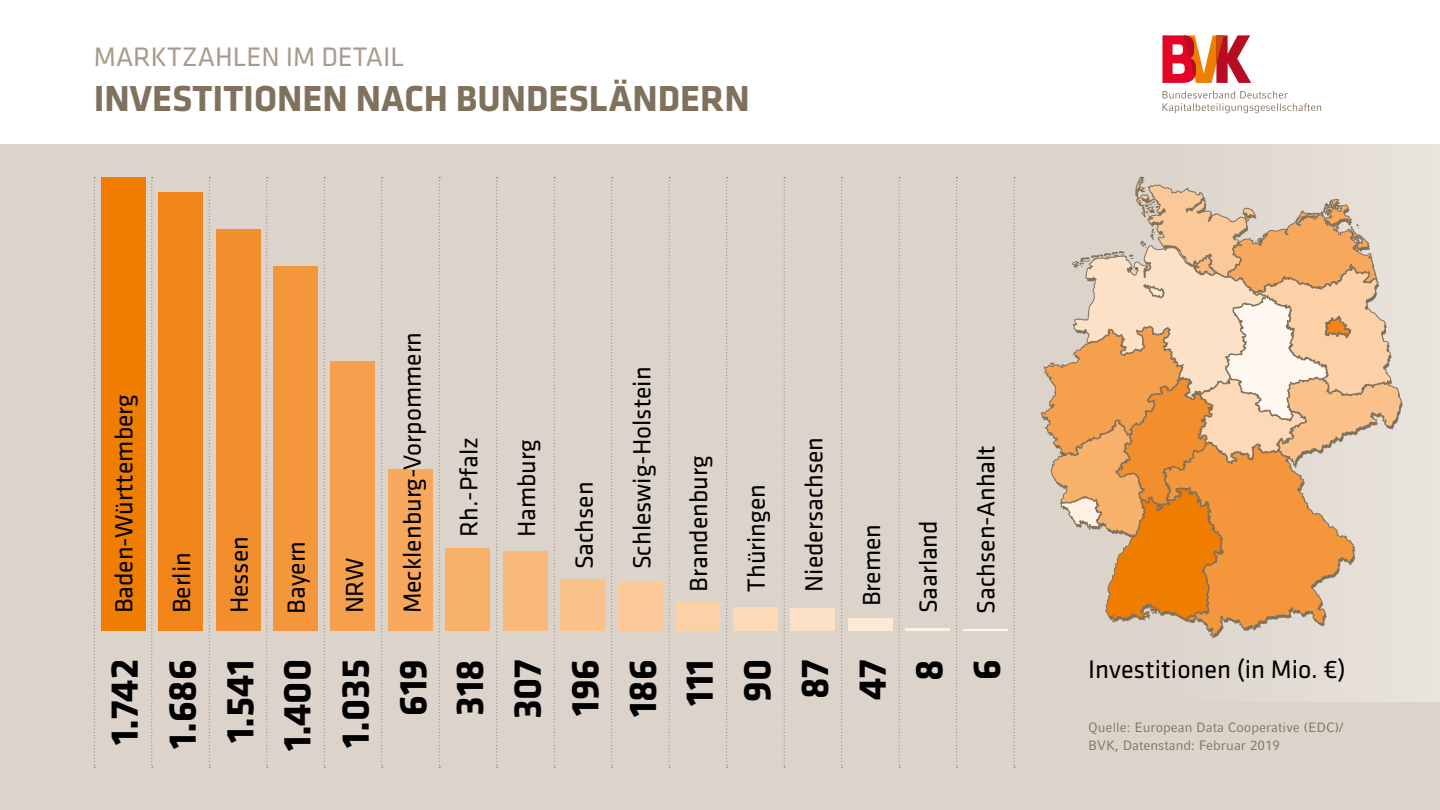
<style>
.page{position:relative;width:1440px;height:810px;background:#fff}
.page>*{position:absolute;margin:0;border:0;box-sizing:border-box;transform-origin:0 0}
.t1{font:700 40.35px "Klavika";color:#000}
.t2{font:700 37.5px "Klavika";color:#80715d}
.t3{font:27.75px "Klavika Basic";color:#a99b8a}
.t4{font:26.25px "Klavika Basic";color:#000}
.t5{font:25.65px "Klavika Basic";color:#000}
.t6{font:13.5px/18px "Compatil Fact LT Pro";color:#80715d}
</style>
<div class="page">
<div style="left:0;top:144px;width:1440px;height:666px;background:#dcd4ca"></div>
<svg style="left:1163px;top:35px;width:88px;height:48px"></svg>
<svg style="left:1163px;top:91px;width:158px;height:22px"></svg>
<div style="left:1130px;top:140px;width:310px;height:562px;background:linear-gradient(to right,#dbd4c9,#e9e4de)"></div>
<svg style="left:1041px;top:177px;width:361px;height:459px"></svg>
<svg style="left:956px;top:177px;width:2px;height:591px"></svg>
<svg style="left:1014px;top:177px;width:1px;height:591px"></svg>
<svg style="left:899px;top:177px;width:1px;height:591px"></svg>
<svg style="left:841px;top:177px;width:2px;height:591px"></svg>
<svg style="left:784px;top:177px;width:1px;height:591px"></svg>
<svg style="left:726px;top:177px;width:2px;height:591px"></svg>
<svg style="left:669px;top:177px;width:1px;height:591px"></svg>
<svg style="left:611px;top:177px;width:2px;height:591px"></svg>
<svg style="left:554px;top:177px;width:1px;height:591px"></svg>
<svg style="left:496px;top:177px;width:2px;height:591px"></svg>
<svg style="left:439px;top:177px;width:1px;height:591px"></svg>
<svg style="left:381px;top:177px;width:2px;height:591px"></svg>
<svg style="left:324px;top:177px;width:1px;height:591px"></svg>
<svg style="left:266px;top:177px;width:2px;height:591px"></svg>
<svg style="left:209px;top:177px;width:1px;height:591px"></svg>
<svg style="left:151px;top:177px;width:2px;height:591px"></svg>
<svg style="left:94px;top:177px;width:1px;height:591px"></svg>
<div style="left:101px;top:177px;width:44px;height:454px;background:#ef7d00"></div>
<div style="left:158px;top:192px;width:45px;height:439px;background:#f1851a"></div>
<div style="left:216px;top:229px;width:44px;height:402px;background:#f28e2c"></div>
<div style="left:273px;top:266px;width:45px;height:365px;background:#f4973c"></div>
<div style="left:331px;top:361px;width:44px;height:270px;background:#f5a04c"></div>
<div style="left:388px;top:469px;width:45px;height:162px;background:#f7a85c"></div>
<div style="left:446px;top:548px;width:44px;height:83px;background:#f8b16b"></div>
<div style="left:503px;top:551px;width:45px;height:80px;background:#f9b97b"></div>
<div style="left:561px;top:580px;width:44px;height:51px;background:#fac28a"></div>
<div style="left:618px;top:582px;width:45px;height:49px;background:#fbc999"></div>
<div style="left:676px;top:602px;width:44px;height:29px;background:#fcd1a8"></div>
<div style="left:733px;top:607px;width:45px;height:24px;background:#fdd9b7"></div>
<div style="left:791px;top:608px;width:44px;height:23px;background:#fde1c6"></div>
<div style="left:848px;top:618px;width:45px;height:13px;background:#fee9d4"></div>
<hr style="left:906px;top:628px;width:44px;height:3px;background:#fef0e3">
<hr style="left:963px;top:629px;width:45px;height:2px;background:#fff8f1">
<p class="t3" style="left:94px;top:38px;width:312px">MARKTZAHLEN IM DETAIL</p>
<h2 class="t2" style="left:94px;top:72px;width:657px">INVESTITIONEN NACH BUNDESLÄNDERN</h2>
<p class="t5" style="left:107px;top:613px;width:221px;rotate:-90deg">Baden-Württemberg</p>
<p class="t5" style="left:165px;top:613px;width:63px;rotate:-90deg">Berlin</p>
<p class="t5" style="left:223px;top:613px;width:79px;rotate:-90deg">Hessen</p>
<p class="t5" style="left:280px;top:614px;width:74px;rotate:-90deg">Bayern</p>
<p class="t5" style="left:338px;top:613px;width:58px;rotate:-90deg">NRW</p>
<p class="t5" style="left:396px;top:613px;width:283px;rotate:-90deg">Mecklenburg-Vorpommern</p>
<p class="t5" style="left:452px;top:537px;width:101px;rotate:-90deg">Rh.-Pfalz</p>
<p class="t5" style="left:510px;top:537px;width:99px;rotate:-90deg">Hamburg</p>
<p class="t5" style="left:568px;top:569px;width:89px;rotate:-90deg">Sachsen</p>
<p class="t5" style="left:625px;top:569px;width:204px;rotate:-90deg">Schleswig-Holstein</p>
<p class="t5" style="left:682px;top:592px;width:137px;rotate:-90deg">Brandenburg</p>
<p class="t5" style="left:740px;top:592px;width:109px;rotate:-90deg">Thüringen</p>
<p class="t5" style="left:797px;top:592px;width:156px;rotate:-90deg">Niedersachsen</p>
<p class="t5" style="left:855px;top:606px;width:84px;rotate:-90deg">Bremen</p>
<p class="t5" style="left:912px;top:613px;width:95px;rotate:-90deg">Saarland</p>
<p class="t5" style="left:969px;top:614px;width:170px;rotate:-90deg">Sachsen-Anhalt</p>
<h1 class="t1" style="left:95px;top:745px;width:88px;rotate:-90deg">1.742</h1>
<h1 class="t1" style="left:326px;top:748px;width:90px;rotate:-90deg">1.035</h1>
<h1 class="t1" style="left:556px;top:716px;width:59px;rotate:-90deg">196</h1>
<h1 class="t1" style="left:786px;top:699px;width:41px;rotate:-90deg">87</h1>
<h1 class="t1" style="left:153px;top:749px;width:92px;rotate:-90deg">1.686</h1>
<h1 class="t1" style="left:384px;top:716px;width:59px;rotate:-90deg">619</h1>
<h1 class="t1" style="left:614px;top:717px;width:60px;rotate:-90deg">186</h1>
<h1 class="t1" style="left:843px;top:700px;width:43px;rotate:-90deg">47</h1>
<h1 class="t1" style="left:268px;top:751px;width:94px;rotate:-90deg">1.400</h1>
<h1 class="t1" style="left:498px;top:719px;width:62px;rotate:-90deg">307</h1>
<h1 class="t1" style="left:728px;top:702px;width:44px;rotate:-90deg">90</h1>
<h1 class="t1" style="left:958px;top:680px;width:22px;rotate:-90deg">6</h1>
<h1 class="t1" style="left:211px;top:743px;width:86px;rotate:-90deg">1.541</h1>
<h1 class="t1" style="left:441px;top:716px;width:58px;rotate:-90deg">318</h1>
<h1 class="t1" style="left:670px;top:706px;width:49px;rotate:-90deg">111</h1>
<h1 class="t1" style="left:900px;top:681px;width:23px;rotate:-90deg">8</h1>
<p class="t4" style="left:1088px;top:652px;width:259px">Investitionen (in Mio. €)</p>
<p class="t6" style="left:1088px;top:718px;width:257px">Quelle: European Data Cooperative (EDC)/<br>BVK, Datenstand: Februar 2019</p>
</div>
